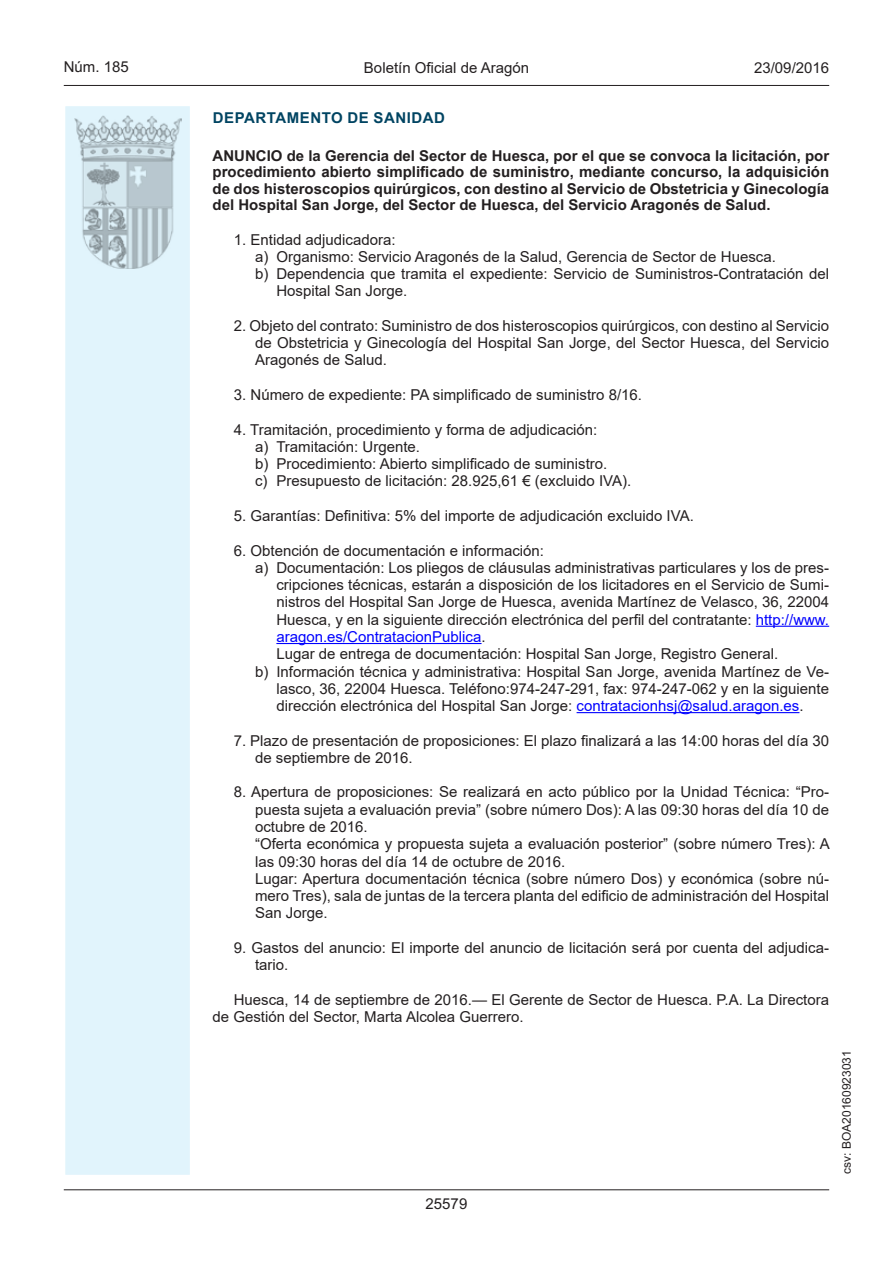
<style>
.page{position:relative;width:893px;height:1263px;background:#fff}
.page>*{position:absolute;margin:0;border:0;box-sizing:border-box;transform-origin:0 0}
.t1{font:15px/17.2px "Arial";color:#231f20}
.t2{font:700 15px/16.5px "Arial";color:#231f20}
.t3{font:15px "Arial Bold MT2";color:#231f20}
.t4{font:15px "Arial";color:#00f}
.t5{font:15px "Arial MT2";color:#231f20}
.t6{font:700 15px "Arial";letter-spacing:.035em;color:#004462}
.t7{font:12px "Arial MT2";color:#231f20}
.s1{color:#00f}
.s2{font-family:"Arial MT2";color:#231f20}
.s3{font-family:"Arial MT2"}
</style>
<div class="page">
<hr style="left:64px;top:85px;width:765px;height:1px;background:#231f20">
<div style="left:64px;top:105px;width:127px;height:1071px;background:#e1f4fc;border:2px solid #fff"></div>
<img style="left:75px;top:115px;width:106px;height:153px">
<hr style="left:64px;top:1189px;width:765px;height:1px;background:#231f20">
<hr style="left:756px;top:626px;width:73px;height:1px;background:#00f">
<hr style="left:276px;top:643px;width:206px;height:1px;background:#00f">
<hr style="left:577px;top:712px;width:222px;height:1px;background:#00f">
<p class="t5" style="left:64px;top:57px;width:67px">Núm. 185</p>
<p class="t1" style="left:364px;top:59px;width:167px">Boletín Oficial de Aragón</p>
<p class="t5" style="left:754px;top:57px;width:77px">23/09/2016</p>
<p class="t6" style="left:213px;top:107px;width:234px">DEPARTAMENTO DE SANIDAD</p>
<p class="t2" style="left:213px;top:147px;width:618px">ANUNCIO de la Gerencia del Sector de Huesca, por el que se convoca la licitación, por</p>
<p class="t3" style="left:213px;top:161px;width:618px">procedimiento abierto simplificado de suministro, mediante concurso, la adquisición</p>
<p class="t2" style="left:213px;top:180px;width:618px">de dos histeroscopios quirúrgicos, con destino al Servicio de Obstetricia y Ginecología del Hospital San Jorge, del Sector de Huesca, del Servicio Aragonés de Salud.</p>
<p class="t1" style="left:234px;top:231px;width:163px">1. Entidad adjudicadora:</p>
<p class="t1" style="left:255px;top:248px;width:522px">a) Organismo: Servicio Aragonés de la Salud, Gerencia de Sector de Huesca.</p>
<p class="t1" style="left:255px;top:265px;width:575px">b) Dependencia que tramita el expediente: Servicio de Suministros-Contratación del</p>
<p class="t1" style="left:276px;top:282px;width:132px">Hospital San Jorge.</p>
<p class="t1" style="left:255px;top:317px;width:576px;text-align:justify;text-indent:-21px">2. Objeto del contrato: Suministro de dos histeroscopios quirúrgicos, con destino al Servicio de Obstetricia y Ginecología del Hospital San Jorge, del Sector Huesca, del Servicio Aragonés de Salud.</p>
<p class="t1" style="left:234px;top:386px;width:410px">3. Número de expediente: PA simplificado de suministro 8/16.</p>
<p class="t1" style="left:255px;top:421px;width:378px;text-indent:-21px">4. Tramitación, procedimiento y forma de adjudicación:<br>a) Tramitación: Urgente.<br>b) Procedimiento: Abierto simplificado de suministro.<br>c) Presupuesto de licitación: 28.925,61 € (excluido IVA).</p>
<p class="t1" style="left:234px;top:507px;width:461px">5. Garantías: Definitiva: 5% del importe de adjudicación excluido IVA.</p>
<p class="t1" style="left:234px;top:541px;width:312px">6. Obtención de documentación e información:</p>
<p class="t1" style="left:255px;top:559px;width:576px">a) Documentación: Los pliegos de cláusulas administrativas particulares y los de pres-</p>
<p class="t1" style="left:276px;top:576px;width:554px">cripciones técnicas, estarán a disposición de los licitadores en el Servicio de Sumi-</p>
<p class="t1" style="left:276px;top:593px;width:554px">nistros del Hospital San Jorge de Huesca, avenida Martínez de Velasco, 36, 22004</p>
<p class="t1" style="left:276px;top:611px;width:554px">Huesca, y en la siguiente dirección electrónica del perfil del contratante: <span class="s1">http://www.</span></p>
<p class="t4" style="left:276px;top:626px;width:211px">aragon.es/ContratacionPublica<span class="s2">.</span></p>
<p class="t1" style="left:276px;top:645px;width:503px">Lugar de entrega de documentación: Hospital San Jorge, Registro General.</p>
<p class="t1" style="left:255px;top:662px;width:576px">b) Información técnica y administrativa: Hospital San Jorge, avenida Martínez de Ve-</p>
<p class="t1" style="left:276px;top:680px;width:554px">lasco, 36, 22004 Huesca. Teléfono:974-247-291, fax: 974-247-062 y en la siguiente</p>
<p class="t1" style="left:276px;top:697px;width:529px">dirección electrónica del Hospital San Jorge: <span class="s1">contratacionhsj@salud.aragon.es</span><span class="s3">.</span></p>
<p class="t1" style="left:255px;top:732px;width:576px;text-indent:-21px">7. Plazo de presentación de proposiciones: El plazo finalizará a las 14:00 horas del día 30 de septiembre de 2016.</p>
<p class="t1" style="left:255px;top:783px;width:576px;text-indent:-21px">8. Apertura de proposiciones: Se realizará en acto público por la Unidad Técnica: “Pro&shy;puesta sujeta a evaluación previa” (sobre número Dos): A las 09:30 horas del día 10 de octubre de 2016.<br>“Oferta económica y propuesta sujeta a evaluación posterior” (sobre número Tres): A las 09:30 horas del día 14 de octubre de 2016.<br>Lugar: Apertura documentación técnica (sobre número Dos) y económica (sobre nú&shy;mero Tres), sala de juntas de la tercera planta del edificio de administración del Hospital San Jorge.</p>
<p class="t1" style="left:255px;top:939px;width:576px;text-indent:-21px">9. Gastos del anuncio: El importe del anuncio de licitación será por cuenta del adjudica&shy;tario.</p>
<p class="t1" style="left:213px;top:991px;width:618px;text-indent:21px">Huesca, 14 de septiembre de 2016.— El Gerente de Sector de Huesca. P.A. La Directora de Gestión del Sector, Marta Alcolea Guerrero.</p>
<p class="t5" style="left:426px;top:1193px;width:43px">25579</p>
<p class="t7" style="left:838px;top:1174px;width:125px;rotate:-90deg">csv: BOA20160923031</p>
</div>
